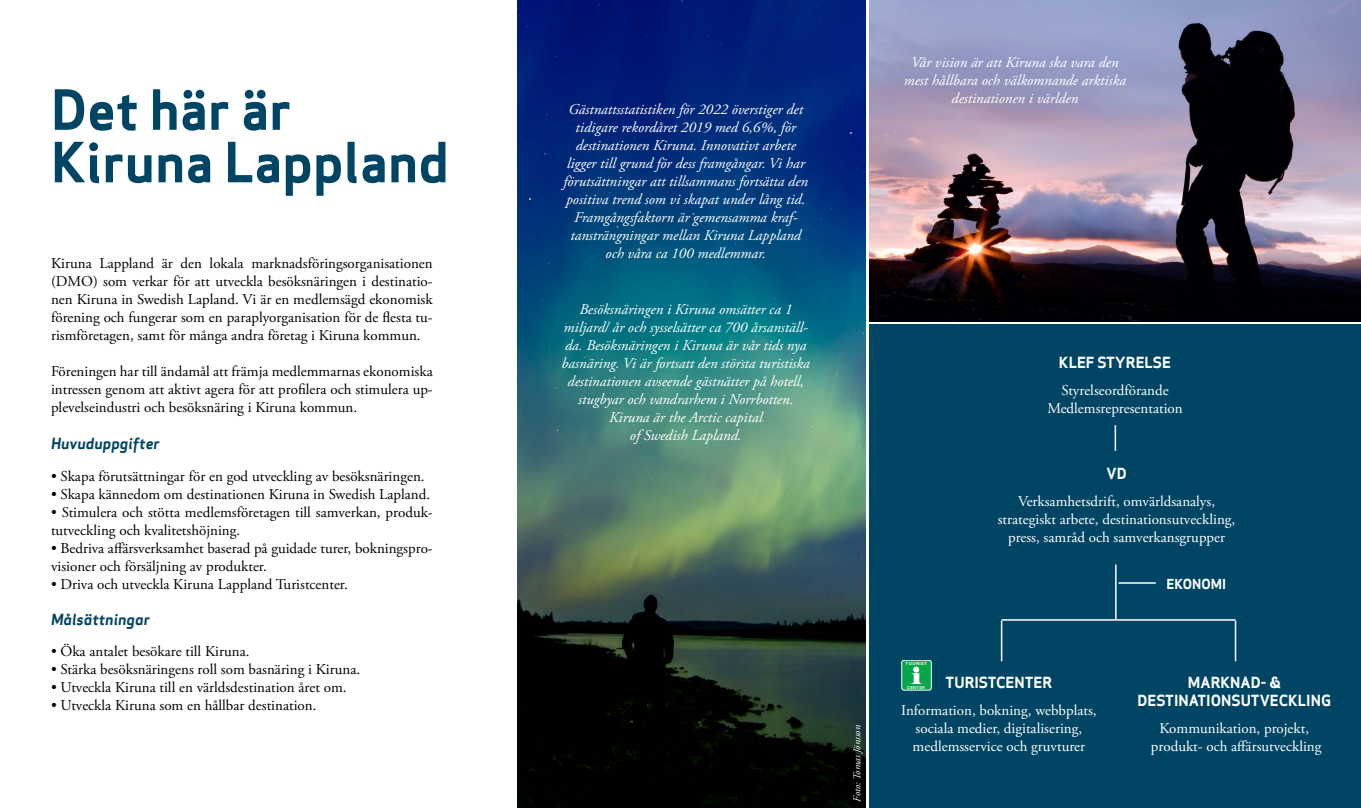
<style>
.page{position:relative;width:1361px;height:808px;background:#fff}
.page>*{position:absolute;margin:0;border:0;box-sizing:border-box;transform-origin:0 0}
.t1{font:54px/52.5px "Apex Sans Bold ST";color:#004564}
.t2{font:15px/18px "Adobe Garamond Pro";color:#000;text-align:justify}
.t3{font:italic 15px/18px "Adobe Garamond Pro";color:#fff;text-align:center}
.t4{font:15px/18px "Adobe Garamond Pro";color:#fff;text-align:center}
.t5{font:15px/18px "Apex Sans Bold ST";color:#fff;text-align:center}
.t6{font:italic 700 15px "Apex Sans";color:#004564}
.t7{font:13.5px "Apex Sans Bold ST";color:#fff}
.t8{font:italic 10.5px "Adobe Garamond Pro";color:#fff}
.t9{font:700 4.2px "Helvetica Neue";letter-spacing:.125em;color:#fff}
.t10{font:700 3.9px "Helvetica Neue";letter-spacing:.1em;color:#fff}
</style>
<div class="page">
<img style="left:870px;top:0;width:491px;height:321px">
<img style="left:518px;top:0;width:347px;height:808px">
<div style="left:870px;top:324px;width:491px;height:484px;background:#004564"></div>
<hr style="left:1114px;top:425px;width:2px;height:26px;background:#fff">
<hr style="left:1115px;top:564px;width:1px;height:55px;background:#fff">
<hr style="left:1118px;top:582px;width:37px;height:2px;background:#fff">
<hr style="left:1001px;top:621px;width:1px;height:40px;background:#fff">
<hr style="left:1234px;top:621px;width:2px;height:40px;background:#fff">
<hr style="left:1001px;top:619px;width:234px;height:2px;background:#fff">
<div style="left:901px;top:660px;width:30px;height:30px;background:#04a64a;border-radius:2px"></div>
<div style="left:901px;top:660px;width:30px;height:30px;border:1px solid #fff;border-radius:2px"></div>
<div style="left:913px;top:666px;width:6px;height:7px;background:#fff;border-radius:50%"></div>
<svg style="left:909px;top:673px;width:13px;height:11px"></svg>
<h1 class="t1" style="left:51px;top:83px;width:399px">Det här är<br>Kiruna Lappland</h1>
<p class="t2" style="left:51px;top:255px;width:383px">Kiruna Lappland är den lokala marknadsföringsorganisationen (DMO) som verkar för att utveckla besöksnäringen i destinatio&shy;nen Kiruna in Swedish Lapland. Vi är en medlemsägd ekonomisk förening och fungerar som en paraplyorganisation för de flesta tu&shy;rismföretagen, samt för många andra företag i Kiruna kommun.</p>
<p class="t2" style="left:51px;top:363px;width:383px">Föreningen har till ändamål att främja medlemmarnas ekonomiska intressen genom att aktivt agera för att profilera och stimulera up&shy;plevelseindustri och besöksnäring i Kiruna kommun.</p>
<p class="t6" style="left:51px;top:434px;width:110px">Huvuduppgifter</p>
<p class="t2" style="left:51px;top:467px;width:375px">• Skapa förutsättningar för en god utveckling av besöksnäringen.</p>
<p class="t2" style="left:51px;top:485px;width:381px">• Skapa kännedom om destinationen Kiruna in Swedish Lapland.</p>
<p class="t2" style="left:51px;top:503px;width:383px">• Stimulera och stötta medlemsföretagen till samverkan, produk&shy;tutveckling och kvalitetshöjning.</p>
<p class="t2" style="left:51px;top:539px;width:383px">• Bedriva affärsverksamhet baserad på guidade turer, bokningspro&shy;visioner och försäljning av produkter.</p>
<p class="t2" style="left:51px;top:575px;width:298px">• Driva och utveckla Kiruna Lappland Turistcenter.</p>
<p class="t6" style="left:51px;top:609px;width:100px">Målsättningar</p>
<p class="t2" style="left:51px;top:643px;width:200px">• Öka antalet besökare till Kiruna.</p>
<p class="t2" style="left:51px;top:661px;width:311px">• Stärka besöksnäringens roll som basnäring i Kiruna.</p>
<p class="t2" style="left:51px;top:679px;width:297px">• Utveckla Kiruna till en världsdestination året om.</p>
<p class="t2" style="left:51px;top:697px;width:267px">• Utveckla Kiruna som en hållbar destination.</p>
<p class="t3" style="left:563px;top:101px;width:246px">Gästnattsstatistiken för 2022 överstiger det tidigare rekordåret 2019 med 6,6%, för destinationen Kiruna. Innovativt arbete ligger till grund för dess framgångar. Vi har förutsättningar att tillsammans fortsätta den positiva trend som vi skapat under lång tid.<br>Framgångsfaktorn är gemensamma kraf&shy;tansträngningar mellan Kiruna Lappland och våra ca 100 medlemmar.</p>
<p class="t3" style="left:561px;top:300px;width:250px">Besöksnäringen i Kiruna omsätter ca 1 miljard/ år och sysselsätter ca 700 årsanställ&shy;da. Besöksnäringen i Kiruna är vår tids nya basnäring. Vi är fortsatt den största turistiska destinationen avseende gästnätter på hotell, stugbyar och vandrarhem i Norrbotten.<br>Kiruna är the Arctic capital<br>of Swedish Lapland.</p>
<p class="t3" style="left:903px;top:54px;width:224px">Vår vision är att Kiruna ska vara den mest hållbara och välkomnande arktiska destinationen i världen</p>
<p class="t8" style="left:851px;top:801px;width:78px;rotate:-90deg">Foto: Tomas Jönsson</p>
<p class="t5" style="left:1059px;top:354px;width:114px">KLEF STYRELSE</p>
<p class="t4" style="left:1047px;top:382px;width:137px">Styrelseordförande<br>Medlemsrepresentation</p>
<p class="t9" style="left:905px;top:661px;width:23px">TOURIST</p>
<p class="t5" style="left:1106px;top:464px;width:22px">VD</p>
<p class="t4" style="left:998px;top:493px;width:239px">Verksamhetsdrift, omvärldsanalys, strategiskt arbete, destinationsutveckling, press, samråd och samverkansgrupper</p>
<p class="t7" style="left:1166px;top:575px;width:61px">EKONOMI</p>
<p class="t5" style="left:945px;top:674px;width:108px">TURISTCENTER</p>
<p class="t4" style="left:901px;top:702px;width:197px">Information, bokning, webbplats, sociala medier, digitalisering, medlemsservice och gruvturer</p>
<p class="t10" style="left:907px;top:685px;width:19px">CENTER</p>
<p class="t5" style="left:1137px;top:674px;width:195px">MARKNAD- &amp;<br>DESTINATIONSUTVECKLING</p>
<p class="t4" style="left:1151px;top:720px;width:172px">Kommunikation, projekt, produkt- och affärsutveckling</p>
</div>
